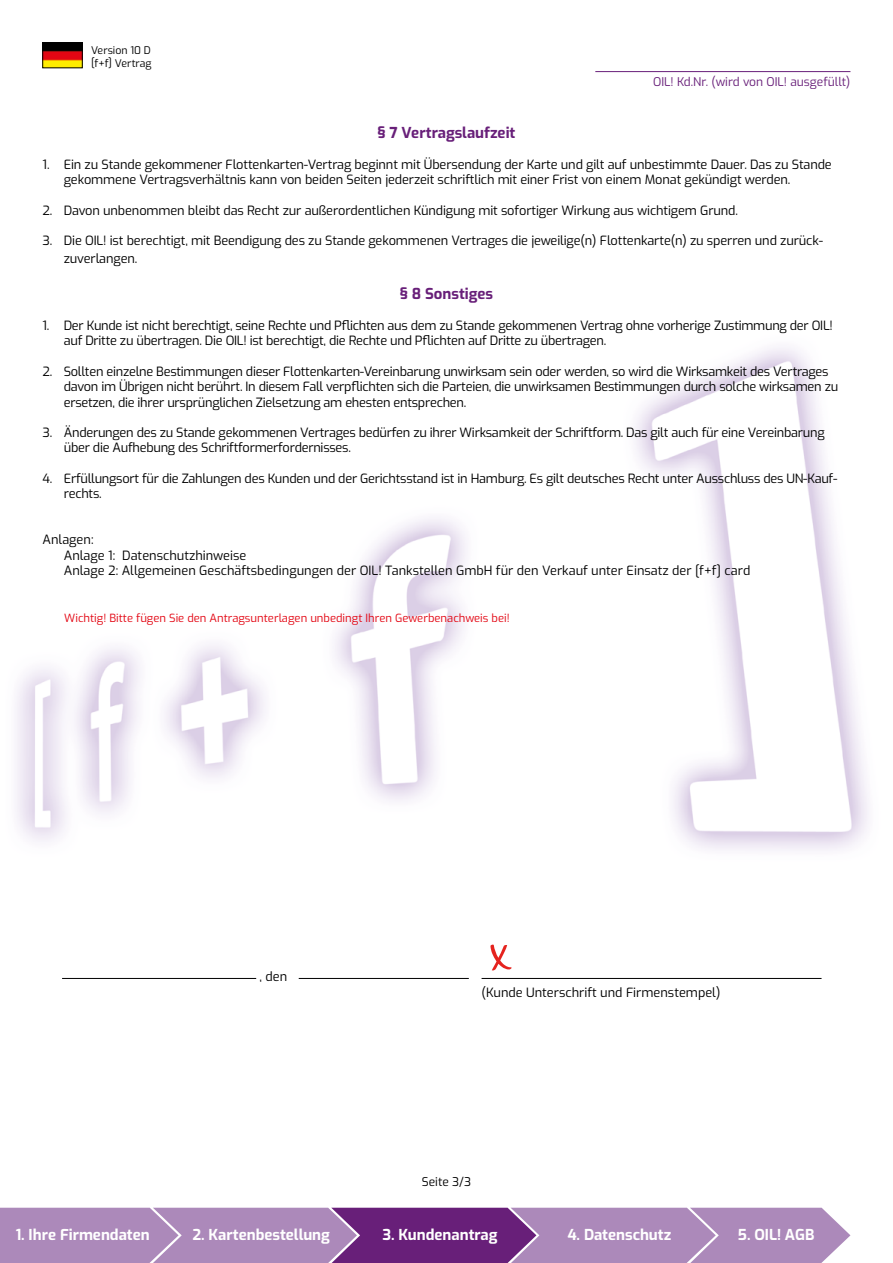
<style>
.page{position:relative;width:893px;height:1263px;background:#fff}
.page>*{position:absolute;margin:0;border:0;box-sizing:border-box;transform-origin:0 0}
.t1{font:700 15px "Exo";color:#fff}
.t2{font:700 15px "Exo";color:#681f79}
.t3{font:12.75px/15.3px "Exo";letter-spacing:-.02em;color:#000}
.t4{font:12.75px/15.3px "Exo";color:#000}
.t5{font:12px "Exo";color:#681f79}
.t6{font:12px "Exo";color:#000}
.t7{font:11.25px "Exo";color:#e30613}
.t8{font:10.5px/12.6px "Exo";color:#000}
</style>
<div class="page">
<img style="left:0;top:347px;width:869px;height:889px">
<img style="left:45px;top:45px;width:35px;height:21px">
<div style="left:43px;top:43px;width:39px;height:25px;border:1px solid #000"></div>
<hr style="left:595px;top:71px;width:255px;height:1px;background:#681f79">
<svg style="left:490px;top:945px;width:22px;height:25px"></svg>
<hr style="left:62px;top:978px;width:194px;height:1px;background:#000">
<hr style="left:299px;top:978px;width:170px;height:1px;background:#000">
<hr style="left:482px;top:978px;width:339px;height:1px;background:#000">
<svg style="left:0;top:1208px;width:850px;height:55px"></svg>
<p class="t8" style="left:91px;top:44px;width:62px">Version 10 D [f+f] Vertrag</p>
<p class="t5" style="left:653px;top:73px;width:199px">OIL! Kd.Nr. (wird von OIL! ausgefüllt)</p>
<p class="t2" style="left:377px;top:122px;width:139px">§ 7 Vertragslaufzeit</p>
<p class="t3" style="left:64px;top:156px;width:770px;text-indent:-21px">1. Ein zu Stande gekommener Flottenkarten-Vertrag beginnt mit Übersendung der Karte und gilt auf unbestimmte Dauer. Das zu Stande gekommene Vertragsverhältnis kann von beiden Seiten jederzeit schriftlich mit einer Frist von einem Monat gekündigt werden.</p>
<p class="t3" style="left:43px;top:202px;width:697px">2. Davon unbenommen bleibt das Recht zur außerordentlichen Kündigung mit sofortiger Wirkung aus wichtigem Grund.</p>
<p class="t3" style="left:64px;top:231px;width:761px;line-height:18px;text-indent:-21px">3. Die OIL! ist berechtigt, mit Beendigung des zu Stande gekommenen Vertrages die jeweilige(n) Flottenkarte(n) zu sperren und zurück&shy;zuverlangen.</p>
<p class="t2" style="left:400px;top:283px;width:95px">§ 8 Sonstiges</p>
<p class="t3" style="left:64px;top:317px;width:771px;text-indent:-21px">1. Der Kunde ist nicht berechtigt, seine Rechte und Pflichten aus dem zu Stande gekommenen Vertrag ohne vorherige Zustimmung der OIL! auf Dritte zu übertragen. Die OIL! ist berechtigt, die Rechte und Pflichten auf Dritte zu übertragen.</p>
<p class="t3" style="left:64px;top:363px;width:776px;text-indent:-21px">2. Sollten einzelne Bestimmungen dieser Flottenkarten-Vereinbarung unwirksam sein oder werden, so wird die Wirksamkeit des Vertrages davon im Übrigen nicht berührt. In diesem Fall verpflichten sich die Parteien, die unwirksamen Bestimmungen durch solche wirksamen zu ersetzen, die ihrer ursprünglichen Zielsetzung am ehesten entsprechen.</p>
<p class="t3" style="left:64px;top:424px;width:762px;text-indent:-21px">3. Änderungen des zu Stande gekommenen Vertrages bedürfen zu ihrer Wirksamkeit der Schriftform. Das gilt auch für eine Vereinbarung über die Aufhebung des Schriftformerfordernisses.</p>
<p class="t3" style="left:64px;top:470px;width:775px;text-indent:-21px">4. Erfüllungsort für die Zahlungen des Kunden und der Gerichtsstand ist in Hamburg. Es gilt deutsches Recht unter Ausschluss des UN-Kauf&shy;rechts.</p>
<p class="t4" style="left:64px;top:531px;width:688px;text-indent:-21px">Anlagen:<br>Anlage 1: Datenschutzhinweise<br>Anlage 2: Allgemeinen Geschäftsbedingungen der OIL! Tankstellen GmbH für den Verkauf unter Einsatz der [f+f] card</p>
<p class="t7" style="left:64px;top:609px;width:447px">Wichtig! Bitte fügen Sie den Antragsunterlagen unbedingt Ihren Gewerbenachweis bei!</p>
<p class="t3" style="left:260px;top:968px;width:29px">, den</p>
<p class="t4" style="left:482px;top:984px;width:240px">(Kunde Unterschrift und Firmenstempel)</p>
<p class="t6" style="left:422px;top:1173px;width:51px">Seite 3/3</p>
<p class="t1" style="left:16px;top:1223px;width:136px">1. Ihre Firmendaten</p>
<p class="t1" style="left:192px;top:1223px;width:139px">2. Kartenbestellung</p>
<p class="t1" style="left:382px;top:1223px;width:117px">3. Kundenantrag</p>
<p class="t1" style="left:567px;top:1223px;width:105px">4. Datenschutz</p>
<p class="t1" style="left:738px;top:1223px;width:78px">5. OIL! AGB</p>
</div>
